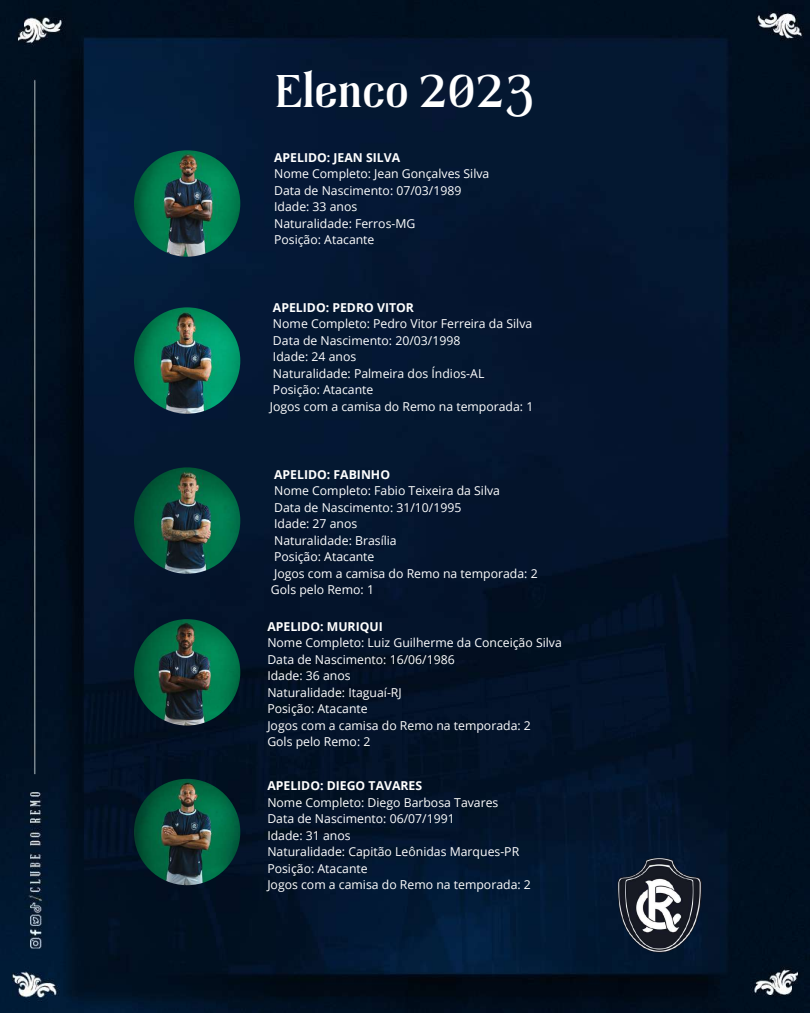
<style>
.page{position:relative;width:810px;height:1013px;background:#fff}
.page>*{position:absolute;margin:0;border:0;box-sizing:border-box;transform-origin:0 0}
.t1{font:700 47px "Tropikal";color:#fff}
.t2{font:12.2px/16.5px "Open Sans";color:#fff}
.t3{font:700 12.2px "Open Sans";color:#fff}
</style>
<div class="page">
<img style="left:0;top:0;width:810px;height:1012px">
<img style="left:134px;top:150px;width:106px;height:107px;border-radius:50%">
<img style="left:134px;top:307px;width:106px;height:107px;border-radius:50%">
<img style="left:134px;top:467px;width:106px;height:107px;border-radius:50%">
<img style="left:590px;top:835px;width:139px;height:139px">
<img style="left:134px;top:619px;width:106px;height:106px;border-radius:50%">
<img style="left:134px;top:778px;width:106px;height:107px;border-radius:50%">
<h1 class="t1" style="left:276px;top:71px;width:260px">Elenco 2023</h1>
<p class="t3" style="left:274px;top:149px;width:128px">APELIDO: JEAN SILVA</p>
<p class="t2" style="left:274px;top:165px;width:217px">Nome Completo: Jean Gonçalves Silva<br>Data de Nascimento: 07/03/1989<br>Idade: 33 anos<br>Naturalidade: Ferros-MG<br>Posição: Atacante</p>
<p class="t3" style="left:273px;top:298px;width:143px">APELIDO: PEDRO VITOR</p>
<p class="t2" style="left:270px;top:315px;width:265px">Nome Completo: Pedro Vitor Ferreira da Silva<br>Data de Nascimento: 20/03/1998<br>Idade: 24 anos<br>Naturalidade: Palmeira dos Índios-AL<br>Posição: Atacante<br>Jogos com a camisa do Remo na temporada: 1</p>
<p class="t3" style="left:274px;top:466px;width:117px">APELIDO: FABINHO</p>
<p class="t2" style="left:271px;top:482px;width:268px">Nome Completo: Fabio Teixeira da Silva<br>Data de Nascimento: 31/10/1995<br>Idade: 27 anos<br>Naturalidade: Brasília<br>Posição: Atacante<br>Jogos com a camisa do Remo na temporada: 2<br>Gols pelo Remo: 1</p>
<p class="t3" style="left:267px;top:617px;width:117px">APELIDO: MURIQUI</p>
<p class="t2" style="left:267px;top:634px;width:296px">Nome Completo: Luiz Guilherme da Conceição Silva<br>Data de Nascimento: 16/06/1986<br>Idade: 36 anos<br>Naturalidade: Itaguaí-RJ<br>Posição: Atacante<br>Jogos com a camisa do Remo na temporada: 2<br>Gols pelo Remo: 2</p>
<p class="t3" style="left:267px;top:777px;width:156px">APELIDO: DIEGO TAVARES</p>
<p class="t2" style="left:267px;top:793px;width:265px">Nome Completo: Diego Barbosa Tavares<br>Data de Nascimento: 06/07/1991<br>Idade: 31 anos<br>Naturalidade: Capitão Leônidas Marques-PR<br>Posição: Atacante<br>Jogos com a camisa do Remo na temporada: 2</p>
</div>
